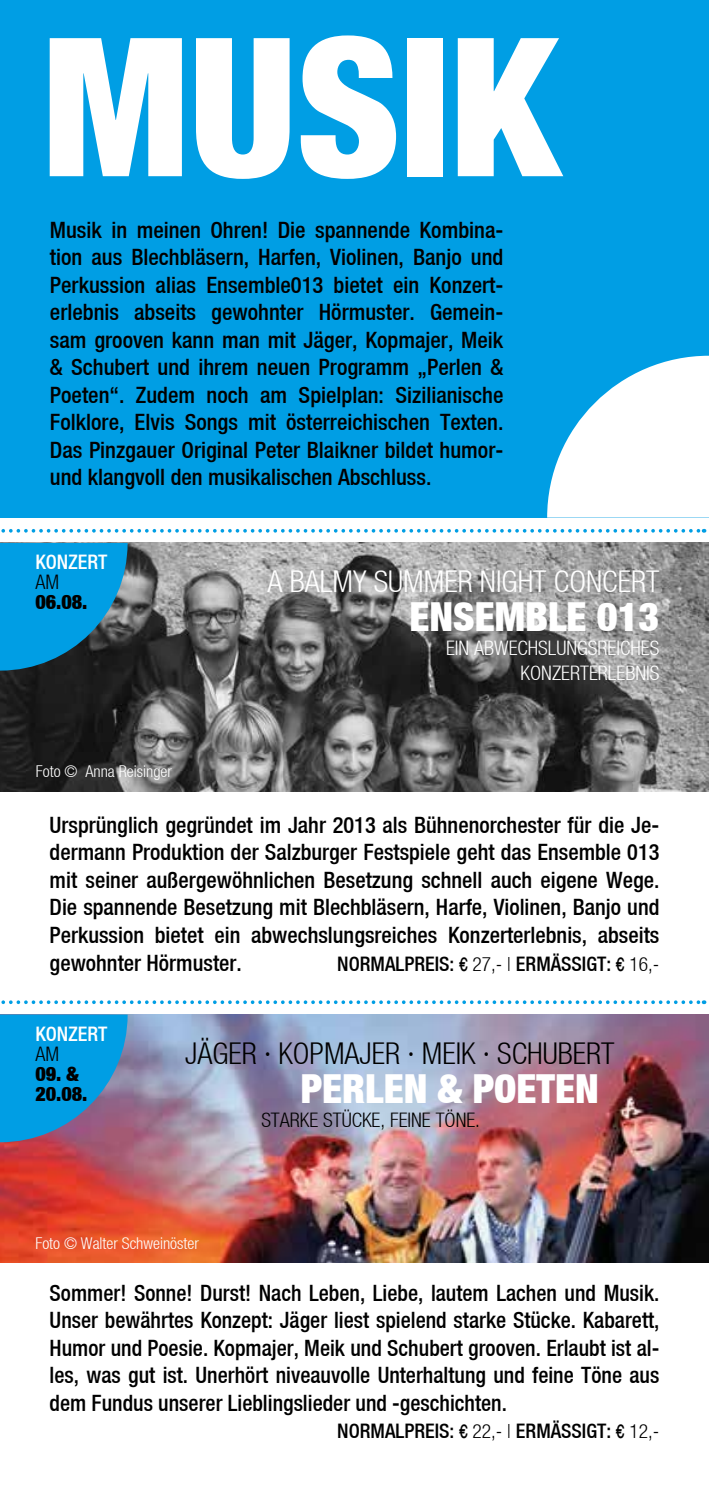
<style>
.page{position:relative;width:709px;height:1489px;background:#fff}
.page>*{position:absolute;margin:0;border:0;box-sizing:border-box;transform-origin:0 0}
.t1{font:193.25px "Helvetica Neue Black Cond";color:#fff}
.t2{font:40px "Helvetica Neue Black Cond";color:#fff}
.t3{font:30px "Helvetica Neue Light Cond";color:#000}
.t4{font:30px "Helvetica Neue Light Cond";color:#fff}
.t5{font:22.5px/27.5px "Helvetica Neue Medium Cond";color:#000;text-align:justify}
.t6{font:20px "Helvetica Neue Medium Cond";color:#000}
.t7{font:20px/25px "Helvetica Neue Light Cond";color:#fff;text-align:right}
.t8{font:20px "Helvetica Neue Light Cond";color:#000}
.t9{font:20px/20px "Helvetica Neue Black Cond";color:#000}
.t10{font:20px "Helvetica Neue Medium Cond";color:#fff}
.t11{font:16.25px "Helvetica Neue Light Cond";color:#fff}
.s1{font-family:"Helvetica";font-stretch:condensed;font-size:19.5px}
.s2{font-family:"Helvetica Neue Light Cond";font-size:19.5px}
</style>
<div class="page">
<img style="left:0;top:543px;width:709px;height:248px">
<img style="left:0;top:1014px;width:709px;height:248px">
<div style="left:0;top:0;width:709px;height:517px;background:#009ee4"></div>
<svg style="left:1px;top:529px;width:703px;height:3px"></svg>
<svg style="left:1px;top:1000px;width:703px;height:4px"></svg>
<svg style="left:0;top:543px;width:128px;height:127px;background:#0b89c1"></svg>
<svg style="left:547px;top:356px;width:162px;height:161px"></svg>
<svg style="left:0;top:1014px;width:128px;height:128px;background:#1f91cf"></svg>
<h1 class="t1" style="left:43px;top:-4px;width:517px">MUSIK</h1>
<p class="t5" style="left:50px;top:217px;width:455px">Musik in meinen Ohren! Die spannende Kombina&shy;tion aus Blechbläsern, Harfen, Violinen, Banjo und Perkussion alias Ensemble013 bietet ein Konzert&shy;erlebnis abseits gewohnter Hörmuster. Gemein&shy;sam grooven kann man mit Jäger, Kopmajer, Meik &amp; Schubert und ihrem neuen Programm „Perlen &amp; Poeten“. Zudem noch am Spielplan: Sizilianische Folklore, Elvis Songs mit österreichischen Texten.<br>Das Pinzgauer Original Peter Blaikner bildet humor&shy;und klangvoll den musikalischen Abschluss.</p>
<p class="t10" style="left:35px;top:553px;width:73px">KONZERT</p>
<p class="t8" style="left:35px;top:570px;width:25px">AM</p>
<p class="t9" style="left:35px;top:592px;width:53px">06.08.</p>
<p class="t11" style="left:36px;top:761px;width:137px">Foto © Anna Reisinger</p>
<h3 class="t4" style="left:268px;top:564px;width:393px">A BALMY SUMMER NIGHT CONCERT</h3>
<h2 class="t2" style="left:409px;top:593px;width:251px">ENSEMBLE 013</h2>
<p class="t7" style="left:446px;top:635px;width:215px">EIN ABWECHSLUNGSREICHES<br>KONZERTERLEBNIS</p>
<p class="t5" style="left:50px;top:812px;width:611px">Ursprünglich gegründet im Jahr 2013 als Bühnenorchester für die Je&shy;dermann Produktion der Salzburger Festspiele geht das Ensemble 013 mit seiner außergewöhnlichen Besetzung schnell auch eigene Wege.<br>Die spannende Besetzung mit Blechbläsern, Harfe, Violinen, Banjo und Perkussion bietet ein abwechslungsreiches Konzerterlebnis, abseits gewohnter Hörmuster.</p>
<p class="t6" style="left:337px;top:954px;width:323px">NORMALPREIS: <span class="s1">€</span> <span class="s2">27,- |</span> ERMÄSSIGT: <span class="s1">€</span> <span class="s2">16,-</span></p>
<p class="t10" style="left:35px;top:1024px;width:73px">KONZERT</p>
<p class="t8" style="left:35px;top:1042px;width:25px">AM</p>
<p class="t9" style="left:35px;top:1063px;width:53px">09. &amp;<br>20.08.</p>
<h3 class="t3" style="left:185px;top:1035px;width:431px">JÄGER · KOPMAJER · MEIK · SCHUBERT</h3>
<h2 class="t2" style="left:301px;top:1065px;width:299px">PERLEN &amp; POETEN</h2>
<p class="t8" style="left:261px;top:1107px;width:220px">STARKE STÜCKE, FEINE TÖNE.</p>
<p class="t11" style="left:35px;top:1233px;width:165px">Foto © Walter Schweinöster</p>
<p class="t5" style="left:50px;top:1279px;width:611px">Sommer! Sonne! Durst! Nach Leben, Liebe, lautem Lachen und Musik.<br>Unser bewährtes Konzept: Jäger liest spielend starke Stücke. Kabarett, Humor und Poesie. Kopmajer, Meik und Schubert grooven. Erlaubt ist al&shy;les, was gut ist. Unerhört niveauvolle Unterhaltung und feine Töne aus dem Fundus unserer Lieblingslieder und -geschichten.</p>
<p class="t6" style="left:337px;top:1421px;width:323px">NORMALPREIS: <span class="s1">€</span> <span class="s2">22,- |</span> ERMÄSSIGT: <span class="s1">€</span> <span class="s2">12,-</span></p>
</div>
